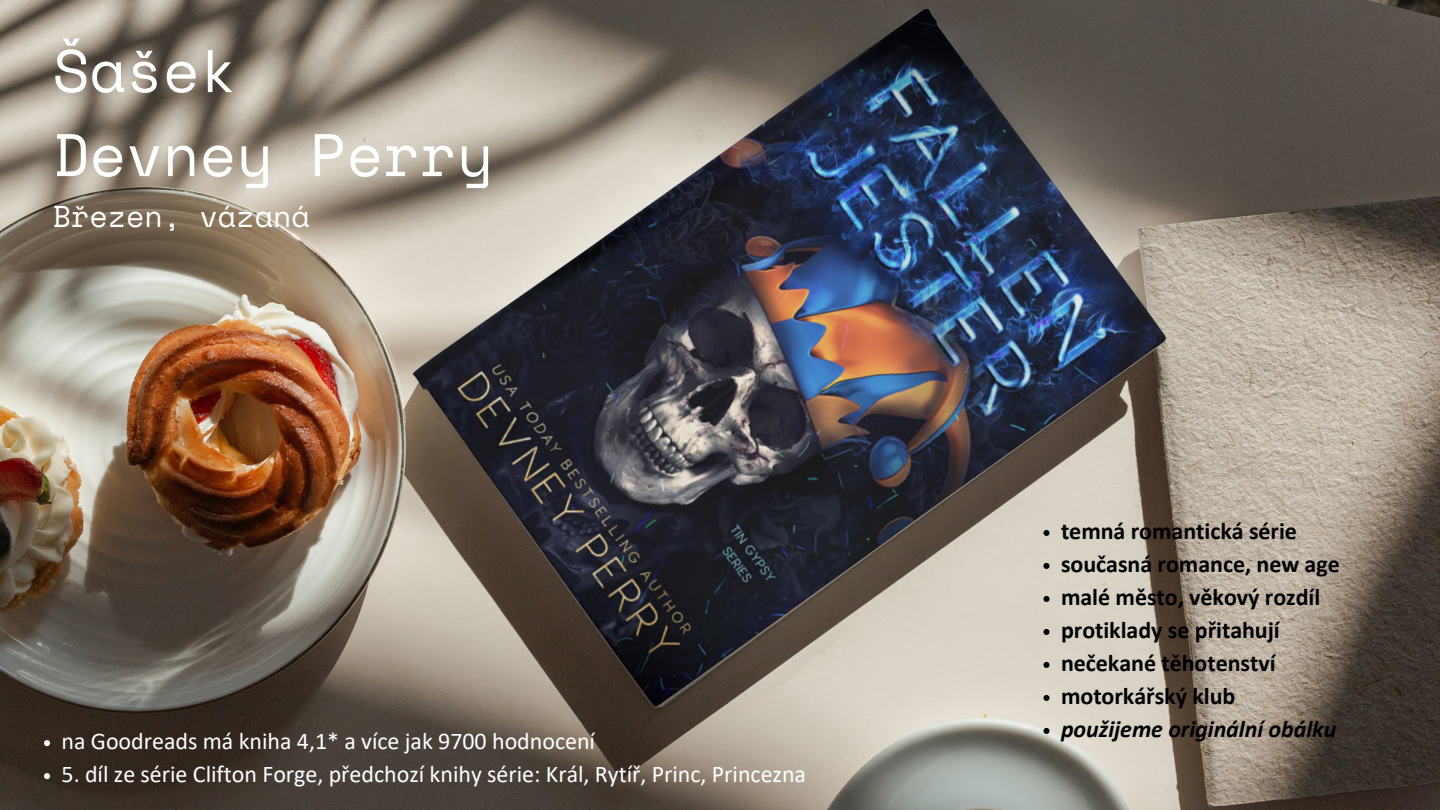
<style>
.page{position:relative;width:1440px;height:810px;background:#fff}
.page>*{position:absolute;margin:0;border:0;box-sizing:border-box;transform-origin:0 0}
.t1{font:60px "Space Mono";color:#fff}
.t2{font:30px "Space Mono";color:#fff}
.t3{font:700 24px "Calibri";color:#000}
.t4{font:24px "Calibri";color:#fff}
.t5{font:italic 700 24px "Calibri";color:#000}
</style>
<div class="page">
<img style="left:0;top:0;width:1440px;height:810px">
<svg style="left:1043px;top:530px;width:6px;height:6px"></svg>
<svg style="left:1043px;top:563px;width:6px;height:6px"></svg>
<svg style="left:1043px;top:596px;width:6px;height:6px"></svg>
<svg style="left:1043px;top:629px;width:6px;height:6px"></svg>
<svg style="left:1043px;top:662px;width:6px;height:6px"></svg>
<svg style="left:1043px;top:695px;width:6px;height:6px"></svg>
<svg style="left:1043px;top:728px;width:6px;height:6px"></svg>
<svg style="left:44px;top:740px;width:6px;height:6px"></svg>
<svg style="left:44px;top:773px;width:6px;height:6px"></svg>
<p class="t1" style="left:53px;top:25px;width:185px">Šašek</p>
<p class="t1" style="left:53px;top:109px;width:442px">Devney Perry</p>
<p class="t2" style="left:53px;top:194px;width:259px">Březen, vázaná</p>
<p class="t4" style="left:62px;top:731px;width:535px">na Goodreads má kniha 4,1* a více jak 9700 hodnocení</p>
<p class="t4" style="left:62px;top:764px;width:746px">5. díl ze série Clifton Forge, předchozí knihy série: Král, Rytíř, Princ, Princezna</p>
<p class="t3" style="left:1061px;top:521px;width:237px">temná romantická série</p>
<p class="t3" style="left:1061px;top:554px;width:280px">současná romance, new age</p>
<p class="t3" style="left:1061px;top:587px;width:261px">malé město, věkový rozdíl</p>
<p class="t3" style="left:1061px;top:620px;width:220px">protiklady se přitahují</p>
<p class="t3" style="left:1061px;top:653px;width:216px">nečekané těhotenství</p>
<p class="t3" style="left:1061px;top:686px;width:176px">motorkářský klub</p>
<p class="t5" style="left:1061px;top:719px;width:277px">použijeme originální obálku</p>
</div>
